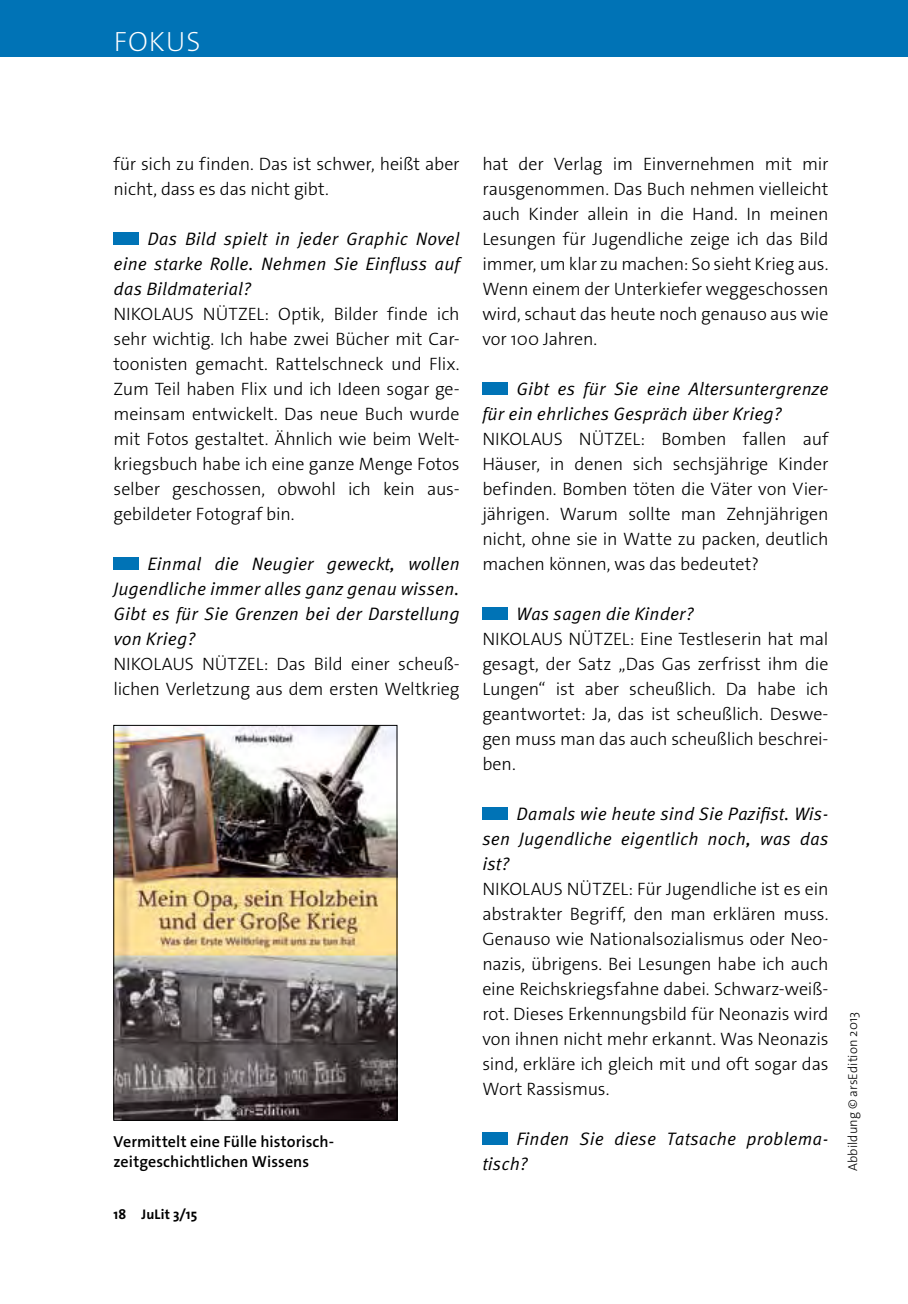
<style>
.page{position:relative;width:908px;height:1304px;background:#fff}
.page>*{position:absolute;margin:0;border:0;box-sizing:border-box;transform-origin:0 0}
.t1{font:200 28px "The Sans Os F";letter-spacing:.04em;color:#fff}
.t2{font:300 18px/25px "The Sans Os F";letter-spacing:-.005em;color:#000;text-align:justify}
.t3{font:18px/25px "Meta OT Norm Ita";letter-spacing:.005em;color:#000;text-align:justify}
.t4{font:600 16px/20px "The Sans Os F";letter-spacing:.005em;color:#000}
.t5{font:700 14px "The Sans Os F";letter-spacing:.015em;color:#000}
.t6{font:300 13px "The Sans Os F";letter-spacing:.005em;color:#000}
</style>
<div class="page">
<div style="left:0;top:0;width:907px;height:57px;background:#0073b6"></div>
<div style="left:482px;top:382px;width:25px;height:13px;background:#0073b6"></div>
<div style="left:482px;top:607px;width:25px;height:13px;background:#0073b6"></div>
<div style="left:482px;top:807px;width:25px;height:13px;background:#0073b6"></div>
<div style="left:482px;top:1132px;width:25px;height:13px;background:#0073b6"></div>
<div style="left:113px;top:232px;width:26px;height:13px;background:#0073b6"></div>
<div style="left:113px;top:557px;width:26px;height:13px;background:#0073b6"></div>
<img style="left:115px;top:727px;width:280px;height:392px">
<div style="left:113px;top:725px;width:284px;height:396px;border:1px solid #000"></div>
<h1 class="t1" style="left:114px;top:24px;width:88px">FOKUS</h1>
<p class="t2" style="left:113px;top:152px;width:347px">für sich zu finden. Das ist schwer, heißt aber nicht, dass es das nicht gibt.</p>
<p class="t3" style="left:113px;top:227px;width:347px;text-indent:34px">Das Bild spielt in jeder Graphic Novel eine starke Rolle. Nehmen Sie Einfluss auf das Bildmaterial?</p>
<p class="t2" style="left:113px;top:302px;width:347px">NIKOLAUS NÜTZEL: Optik, Bilder finde ich sehr wichtig. Ich habe zwei Bücher mit Car&shy;toonisten gemacht. Rattelschneck und Flix.<br>Zum Teil haben Flix und ich Ideen sogar ge&shy;meinsam entwickelt. Das neue Buch wurde mit Fotos gestaltet. Ähnlich wie beim Welt&shy;kriegsbuch habe ich eine ganze Menge Fotos selber geschossen, obwohl ich kein aus&shy;gebildeter Fotograf bin.</p>
<p class="t3" style="left:113px;top:552px;width:347px;text-indent:34px">Einmal die Neugier geweckt, wollen Jugendliche immer alles ganz genau wissen.<br>Gibt es für Sie Grenzen bei der Darstellung von Krieg?</p>
<p class="t2" style="left:113px;top:652px;width:347px">NIKOLAUS NÜTZEL: Das Bild einer scheuß&shy;lichen Verletzung aus dem ersten Weltkrieg</p>
<p class="t4" style="left:113px;top:1131px;width:222px">Vermittelt eine Fülle historisch&shy;zeitgeschichtlichen Wissens</p>
<p class="t5" style="left:113px;top:1205px;width:85px">18 JuLit 3/15</p>
<p class="t2" style="left:482px;top:152px;width:347px">hat der Verlag im Einvernehmen mit mir rausgenommen. Das Buch nehmen vielleicht auch Kinder allein in die Hand. In meinen Lesungen für Jugendliche zeige ich das Bild immer, um klar zu machen: So sieht Krieg aus.<br>Wenn einem der Unterkiefer weggeschossen wird, schaut das heute noch genauso aus wie vor 100 Jahren.</p>
<p class="t3" style="left:482px;top:377px;width:347px;text-indent:34px">Gibt es für Sie eine Altersuntergrenze für ein ehrliches Gespräch über Krieg?</p>
<p class="t2" style="left:482px;top:427px;width:347px">NIKOLAUS NÜTZEL: Bomben fallen auf Häuser, in denen sich sechsjährige Kinder befinden. Bomben töten die Väter von Vier&shy;jährigen. Warum sollte man Zehnjährigen nicht, ohne sie in Watte zu packen, deutlich machen können, was das bedeutet?</p>
<p class="t3" style="left:516px;top:602px;width:179px">Was sagen die Kinder?</p>
<p class="t2" style="left:482px;top:627px;width:347px">NIKOLAUS NÜTZEL: Eine Testleserin hat mal gesagt, der Satz „Das Gas zerfrisst ihm die Lungen“ ist aber scheußlich. Da habe ich geantwortet: Ja, das ist scheußlich. Deswe&shy;gen muss man das auch scheußlich beschrei&shy;ben.</p>
<p class="t3" style="left:482px;top:802px;width:347px;text-indent:34px">Damals wie heute sind Sie Pazifist. Wis&shy;sen Jugendliche eigentlich noch, was das ist?</p>
<p class="t2" style="left:482px;top:877px;width:347px">NIKOLAUS NÜTZEL: Für Jugendliche ist es ein abstrakter Begriff, den man erklären muss.<br>Genauso wie Nationalsozialismus oder Neo&shy;nazis, übrigens. Bei Lesungen habe ich auch eine Reichskriegsfahne dabei. Schwarz-weiß&shy;rot. Dieses Erkennungsbild für Neonazis wird von ihnen nicht mehr erkannt. Was Neonazis sind, erkläre ich gleich mit und oft sogar das Wort Rassismus.</p>
<p class="t3" style="left:482px;top:1127px;width:347px;text-indent:34px">Finden Sie diese Tatsache problema&shy;tisch?</p>
<p class="t6" style="left:844px;top:1171px;width:161px;rotate:-90deg">Abbildung © arsEdition 2013</p>
</div>
